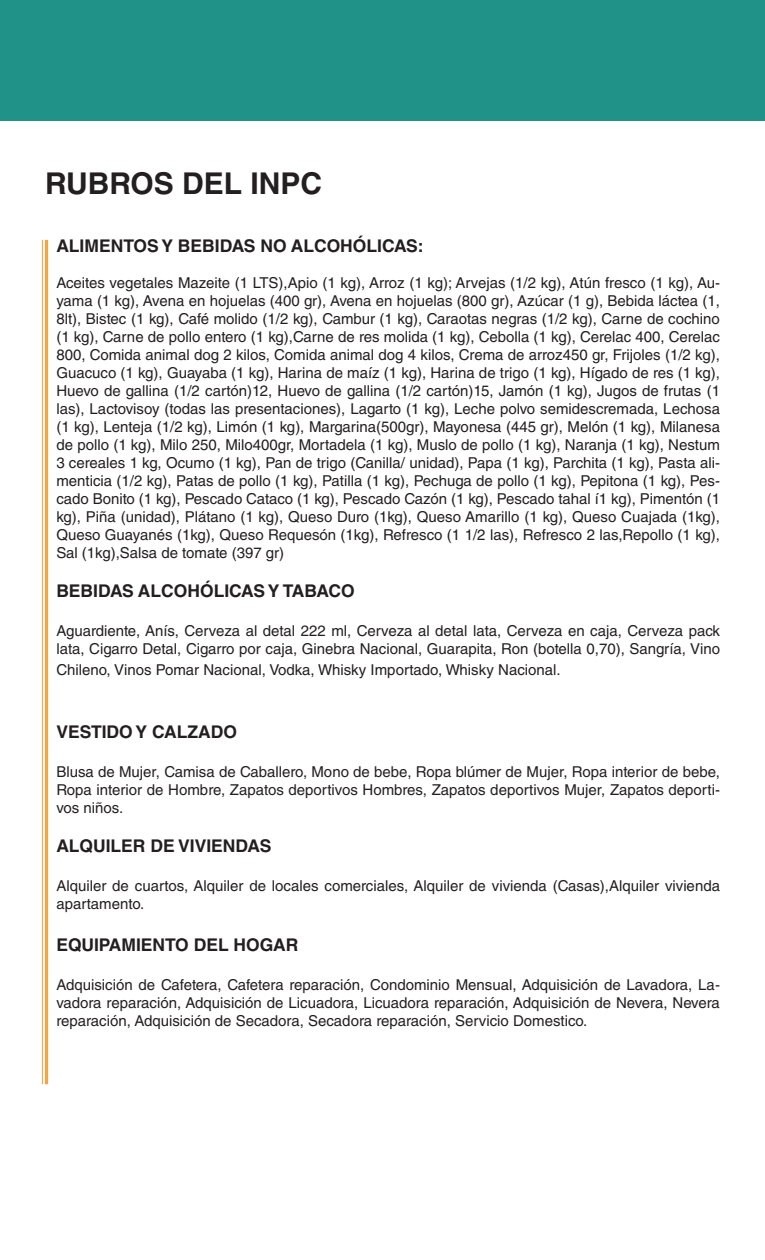
<style>
.page{position:relative;width:765px;height:1260px;background:#fff}
.page>*{position:absolute;margin:0;border:0;box-sizing:border-box;transform-origin:0 0}
.t1{font:700 30px "Helvetica LT Std";color:#231f20}
.t2{font:700 17.5px "Helvetica LT Std";color:#231f20}
.t3{font:15px/18px "Helvetica LT Std";color:#231f20;text-align:justify}
</style>
<div class="page">
<hr style="left:45px;top:240px;width:3px;height:844px;background:#f9a33a">
<hr style="left:42px;top:240px;width:1px;height:844px;background:#f9a33a">
<div style="left:0;top:0;width:765px;height:120px;background:#219288"></div>
<p class="t1" style="left:45px;top:165px;width:279px">RUBROS DEL INPC</p>
<p class="t2" style="left:56px;top:236px;width:369px">ALIMENTOS Y BEBIDAS NO ALCOHÓLICAS:</p>
<p class="t3" style="left:56px;top:274px;width:665px">Aceites vegetales Mazeite (1 LTS),Apio (1 kg), Arroz (1 kg); Arvejas (1/2 kg), Atún fresco (1 kg), Au&shy;yama (1 kg), Avena en hojuelas (400 gr), Avena en hojuelas (800 gr), Azúcar (1 g), Bebida láctea (1, 8lt), Bistec (1 kg), Café molido (1/2 kg), Cambur (1 kg), Caraotas negras (1/2 kg), Carne de cochino (1 kg), Carne de pollo entero (1 kg),Carne de res molida (1 kg), Cebolla (1 kg), Cerelac 400, Cerelac 800, Comida animal dog 2 kilos, Comida animal dog 4 kilos, Crema de arroz450 gr, Frijoles (1/2 kg), Guacuco (1 kg), Guayaba (1 kg), Harina de maíz (1 kg), Harina de trigo (1 kg), Hígado de res (1 kg), Huevo de gallina (1/2 cartón)12, Huevo de gallina (1/2 cartón)15, Jamón (1 kg), Jugos de frutas (1 las), Lactovisoy (todas las presentaciones), Lagarto (1 kg), Leche polvo semidescremada, Lechosa (1 kg), Lenteja (1/2 kg), Limón (1 kg), Margarina(500gr), Mayonesa (445 gr), Melón (1 kg), Milanesa de pollo (1 kg), Milo 250, Milo400gr, Mortadela (1 kg), Muslo de pollo (1 kg), Naranja (1 kg), Nestum 3 cereales 1 kg, Ocumo (1 kg), Pan de trigo (Canilla/ unidad), Papa (1 kg), Parchita (1 kg), Pasta ali&shy;menticia (1/2 kg), Patas de pollo (1 kg), Patilla (1 kg), Pechuga de pollo (1 kg), Pepitona (1 kg), Pes&shy;cado Bonito (1 kg), Pescado Cataco (1 kg), Pescado Cazón (1 kg), Pescado tahal í1 kg), Pimentón (1 kg), Piña (unidad), Plátano (1 kg), Queso Duro (1kg), Queso Amarillo (1 kg), Queso Cuajada (1kg), Queso Guayanés (1kg), Queso Requesón (1kg), Refresco (1 1/2 las), Refresco 2 las,Repollo (1 kg), Sal (1kg),Salsa de tomate (397 gr)</p>
<p class="t2" style="left:56px;top:581px;width:300px">BEBIDAS ALCOHÓLICAS Y TABACO</p>
<p class="t3" style="left:56px;top:622px;width:665px">Aguardiente, Anís, Cerveza al detal 222 ml, Cerveza al detal lata, Cerveza en caja, Cerveza pack lata, Cigarro Detal, Cigarro por caja, Ginebra Nacional, Guarapita, Ron (botella 0,70), Sangría, Vino</p>
<p class="t3" style="left:56px;top:661px;width:506px">Chileno, Vinos Pomar Nacional, Vodka, Whisky Importado, Whisky Nacional.</p>
<p class="t2" style="left:56px;top:722px;width:182px">VESTIDO Y CALZADO</p>
<p class="t3" style="left:56px;top:763px;width:665px">Blusa de Mujer, Camisa de Caballero, Mono de bebe, Ropa blúmer de Mujer, Ropa interior de bebe, Ropa interior de Hombre, Zapatos deportivos Hombres, Zapatos deportivos Mujer, Zapatos deporti&shy;vos niños.</p>
<p class="t2" style="left:56px;top:836px;width:217px">ALQUILER DE VIVIENDAS</p>
<p class="t3" style="left:56px;top:877px;width:665px">Alquiler de cuartos, Alquiler de locales comerciales, Alquiler de vivienda (Casas),Alquiler vivienda apartamento.</p>
<p class="t2" style="left:56px;top:935px;width:244px">EQUIPAMIENTO DEL HOGAR</p>
<p class="t3" style="left:56px;top:976px;width:665px">Adquisición de Cafetera, Cafetera reparación, Condominio Mensual, Adquisición de Lavadora, La&shy;vadora reparación, Adquisición de Licuadora, Licuadora reparación, Adquisición de Nevera, Nevera reparación, Adquisición de Secadora, Secadora reparación, Servicio Domestico.</p>
</div>
